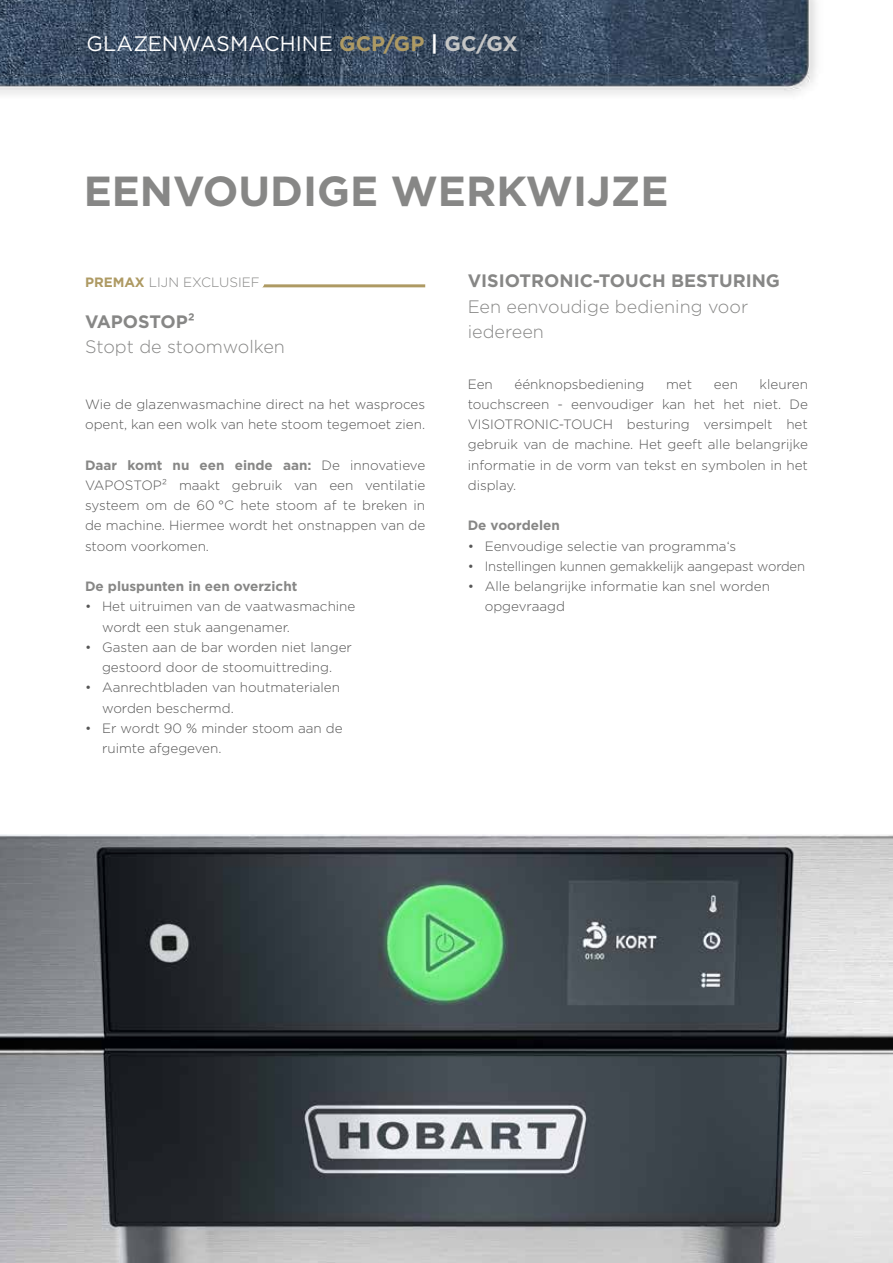
<style>
.page{position:relative;width:893px;height:1263px;background:#fff}
.page>*{position:absolute;margin:0;border:0;box-sizing:border-box;transform-origin:0 0}
.t1{font:700 42px "Gotham";color:#878786}
.t2{font:21px "Gotham";letter-spacing:.005em;color:#fff}
.t3{font:300 18px/25.5px "Gotham";color:#878786}
.t4{font:700 18px "Gotham";color:#878786}
.t5{font:300 13.5px/20.2px "Gotham";color:#565656}
.t6{font:700 13.5px "Gotham";color:#878786}
.t7{font:300 13.5px "Gotham";color:#878786}
.s1{font-weight:700;color:#ae9a63}
.s2{font-weight:700}
.s3{font-weight:700;color:#c5c6c6}
.s4{font-weight:700;color:#878786}
</style>
<div class="page">
<img style="left:0;top:834px;width:893px;height:429px">
<img style="left:0;top:0;width:816px;height:95px">
<hr style="left:85px;top:284px;width:340px;height:3px;background:#ae9a63">
<svg style="left:85px;top:284px;width:186px;height:4px"></svg>
<h2 class="t2" style="left:86px;top:30px;width:433px">GLAZENWASMACHINE <span class="s1">GCP/GP</span> <span class="s2">|</span> <span class="s3">GC/GX</span></h2>
<h1 class="t1" style="left:84px;top:164px;width:586px">EENVOUDIGE WERKWIJZE</h1>
<p class="t7" style="left:85px;top:274px;width:176px"><span class="s1">PREMAX</span> LIJN EXCLUSIEF</p>
<h3 class="t4" style="left:468px;top:269px;width:314px">VISIOTRONIC-TOUCH BESTURING</h3>
<h3 class="t3" style="left:468px;top:293px;width:282px">Een eenvoudige bediening voor iedereen</h3>
<h3 class="t4" style="left:85px;top:310px;width:112px">VAPOSTOP²</h3>
<h3 class="t3" style="left:85px;top:334px;width:201px">Stopt de stoomwolken</h3>
<p class="t5" style="left:85px;top:394px;width:342px">Wie de glazenwasmachine direct na het wasproces opent, kan een wolk van hete stoom tegemoet zien.</p>
<p class="t5" style="left:85px;top:454px;width:342px;text-align:justify"><span class="s4">Daar komt nu een einde aan:</span> De innovatieve VAPOSTOP² maakt gebruik van een ventilatie systeem om de 60 °C hete stoom af te breken in de machine. Hiermee wordt het onstnappen van de stoom voorkomen.</p>
<p class="t6" style="left:85px;top:577px;width:214px">De pluspunten in een overzicht</p>
<p class="t5" style="left:102px;top:596px;width:255px;text-indent:-17px">• Het uitruimen van de vaatwasmachine wordt een stuk aangenamer.</p>
<p class="t5" style="left:85px;top:637px;width:268px;text-align:center">• Gasten aan de bar worden niet langer gestoord door de stoomuittreding.</p>
<p class="t5" style="left:102px;top:677px;width:239px;text-indent:-17px">• Aanrechtbladen van houtmaterialen worden beschermd.</p>
<p class="t5" style="left:102px;top:718px;width:242px;text-indent:-17px">• Er wordt 90 % minder stoom aan de ruimte afgegeven.</p>
<p class="t5" style="left:468px;top:373px;width:342px;text-align:justify;text-indent:292px">kleuren touchscreen - eenvoudiger kan het het niet. De VISIOTRONIC-TOUCH besturing versimpelt het gebruik van de machine. Het geeft alle belangrijke informatie in de vorm van tekst en symbolen in het display.</p>
<p class="t6" style="left:468px;top:517px;width:94px">De voordelen</p>
<p class="t5" style="left:468px;top:535px;width:270px">• Eenvoudige selectie van programma‘s</p>
<p class="t5" style="left:468px;top:556px;width:339px">• Instellingen kunnen gemakkelijk aangepast worden</p>
<p class="t5" style="left:485px;top:576px;width:287px;text-indent:-17px">• Alle belangrijke informatie kan snel worden opgevraagd</p>
<p class="t5" style="left:468px;top:373px;width:27px">Een</p>
<p class="t5" style="left:514px;top:373px;width:131px">éénknopsbediening</p>
<p class="t5" style="left:666px;top:373px;width:28px">met</p>
<p class="t5" style="left:714px;top:373px;width:26px">een</p>
</div>
